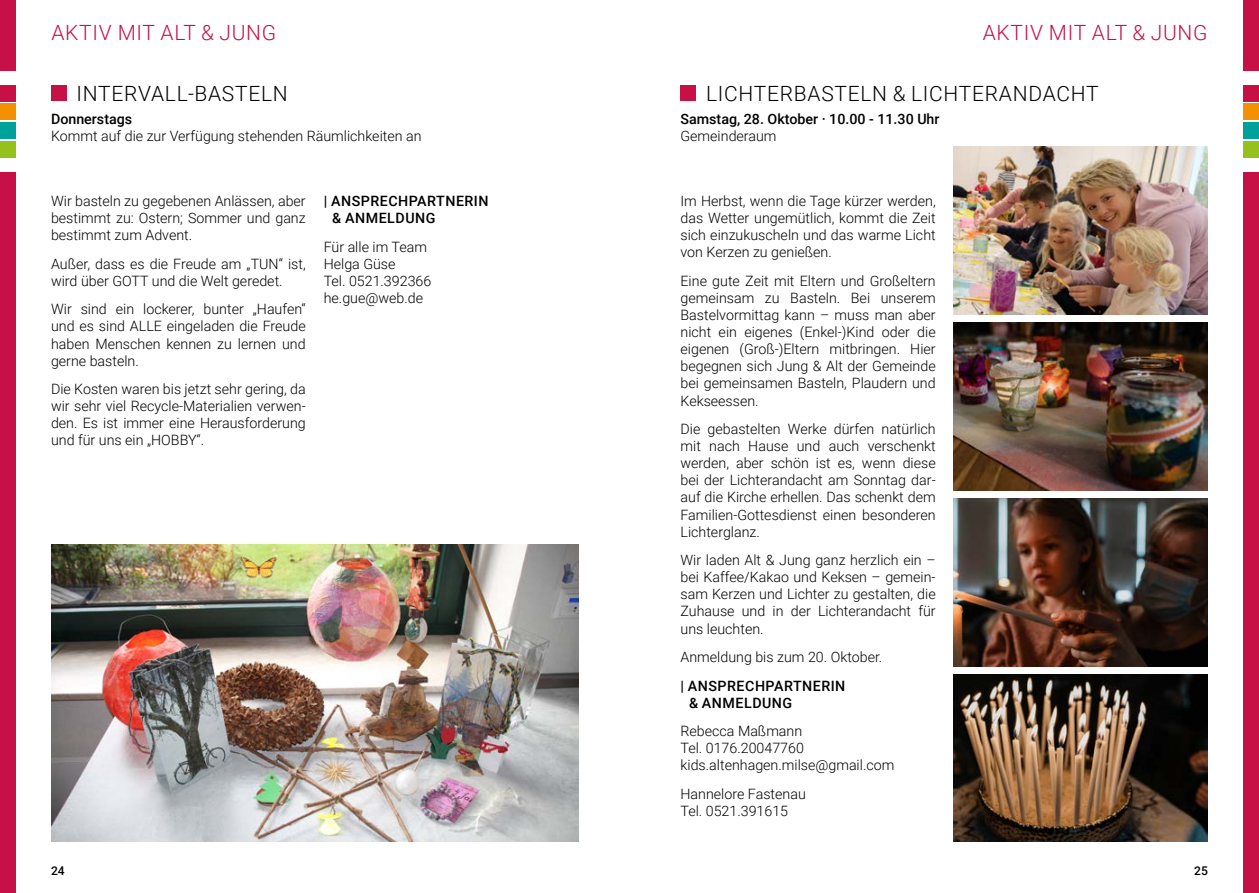
<style>
.page{position:relative;width:1259px;height:893px;background:#fff}
.page>*{position:absolute;margin:0;border:0;box-sizing:border-box;transform-origin:0 0}
.t1{font:300 21px "Roboto";letter-spacing:.035em;color:#000}
.t2{font:300 21px "Roboto";letter-spacing:.035em;color:#c61046}
.t3{font:300 14.25px/17.1px "Roboto";color:#000;text-align:justify}
.t4{font:500 14.25px/17.1px "Roboto";letter-spacing:.035em;color:#000}
.t5{font:500 14.25px "Roboto";color:#000}
.t6{font:500 12px "Roboto";color:#000}
</style>
<div class="page">
<div style="left:0;top:172px;width:16px;height:721px;background:#c61046"></div>
<div style="left:0;top:0;width:16px;height:70px;background:#c61046"></div>
<div style="left:0;top:85px;width:16px;height:17px;background:#c61046"></div>
<div style="left:0;top:104px;width:16px;height:16px;background:#f39100"></div>
<div style="left:0;top:122px;width:16px;height:17px;background:#00a19a"></div>
<div style="left:0;top:141px;width:16px;height:16px;background:#94c11a"></div>
<div style="left:1243px;top:172px;width:16px;height:721px;background:#c61046"></div>
<div style="left:1243px;top:0;width:16px;height:70px;background:#c61046"></div>
<div style="left:1243px;top:85px;width:16px;height:17px;background:#c61046"></div>
<div style="left:1243px;top:104px;width:16px;height:16px;background:#f39100"></div>
<div style="left:1243px;top:122px;width:16px;height:17px;background:#00a19a"></div>
<div style="left:1243px;top:141px;width:16px;height:16px;background:#94c11a"></div>
<img style="left:51px;top:544px;width:527px;height:298px">
<div style="left:680px;top:85px;width:16px;height:16px;background:#c61046"></div>
<div style="left:51px;top:85px;width:16px;height:16px;background:#c61046"></div>
<img style="left:953px;top:147px;width:254px;height:168px">
<img style="left:953px;top:498px;width:254px;height:168px">
<img style="left:953px;top:322px;width:254px;height:168px">
<img style="left:953px;top:674px;width:254px;height:168px">
<h1 class="t2" style="left:51px;top:18px;width:226px">AKTIV MIT ALT &amp; JUNG</h1>
<h1 class="t2" style="left:982px;top:18px;width:226px">AKTIV MIT ALT &amp; JUNG</h1>
<h1 class="t1" style="left:77px;top:79px;width:213px">INTERVALL-BASTELN</h1>
<h1 class="t1" style="left:706px;top:79px;width:394px">LICHTERBASTELN &amp; LICHTERANDACHT</h1>
<p class="t5" style="left:51px;top:109px;width:83px">Donnerstags</p>
<p class="t3" style="left:51px;top:127px;width:372px">Kommt auf die zur Verfügung stehenden Räumlichkeiten an</p>
<p class="t5" style="left:680px;top:109px;width:260px">Samstag, 28. Oktober · 10.00 - 11.30 Uhr</p>
<p class="t3" style="left:680px;top:127px;width:97px">Gemeinderaum</p>
<p class="t3" style="left:51px;top:192px;width:256px">Wir basteln zu gegebenen Anlässen, aber bestimmt zu: Ostern; Sommer und ganz bestimmt zum Advent.</p>
<p class="t3" style="left:51px;top:255px;width:256px">Außer, dass es die Freude am „TUN“ ist, wird über GOTT und die Welt geredet.</p>
<p class="t3" style="left:51px;top:300px;width:256px">Wir sind ein lockerer, bunter „Haufen“ und es sind ALLE eingeladen die Freude haben Menschen kennen zu lernen und gerne basteln.</p>
<p class="t3" style="left:51px;top:380px;width:256px">Die Kosten waren bis jetzt sehr gering, da wir sehr viel Recycle-Materialien verwen&shy;den. Es ist immer eine Herausforderung und für uns ein „HOBBY“.</p>
<p class="t4" style="left:332px;top:192px;width:158px;text-indent:-9px">| ANSPRECHPARTNERIN &amp; ANMELDUNG</p>
<p class="t3" style="left:324px;top:237px;width:109px;text-align:left">Für alle im Team<br>Helga Güse<br>Tel. 0521.392366 he.gue@web.de</p>
<p class="t3" style="left:680px;top:192px;width:257px">Im Herbst, wenn die Tage kürzer werden, das Wetter ungemütlich, kommt die Zeit sich einzukuscheln und das warme Licht von Kerzen zu genießen.</p>
<p class="t3" style="left:680px;top:272px;width:257px">Eine gute Zeit mit Eltern und Großeltern gemeinsam zu Basteln. Bei unserem Bastelvormittag kann – muss man aber nicht ein eigenes (Enkel-)Kind oder die eigenen (Groß-)Eltern mitbringen. Hier begegnen sich Jung &amp; Alt der Gemeinde bei gemeinsamen Basteln, Plaudern und Kekseessen.</p>
<p class="t3" style="left:680px;top:420px;width:257px">Die gebastelten Werke dürfen natürlich mit nach Hause und auch verschenkt werden, aber schön ist es, wenn diese bei der Lichterandacht am Sonntag dar&shy;auf die Kirche erhellen. Das schenkt dem Familien-Gottesdienst einen besonderen Lichterglanz.</p>
<p class="t3" style="left:680px;top:551px;width:257px">Wir laden Alt &amp; Jung ganz herzlich ein – bei Kaffee/Kakao und Keksen – gemein&shy;sam Kerzen und Lichter zu gestalten, die Zuhause und in der Lichterandacht für uns leuchten.</p>
<p class="t3" style="left:680px;top:648px;width:203px">Anmeldung bis zum 20. Oktober.</p>
<p class="t4" style="left:689px;top:676px;width:158px;text-indent:-9px">| ANSPRECHPARTNERIN &amp; ANMELDUNG</p>
<p class="t3" style="left:680px;top:722px;width:215px;text-align:left">Rebecca Maßmann<br>Tel. 0176.20047760 kids.altenhagen.milse@gmail.com</p>
<p class="t3" style="left:680px;top:785px;width:127px">Hannelore Fastenau<br>Tel. 0521.391615</p>
<p class="t6" style="left:51px;top:863px;width:15px">24</p>
<p class="t6" style="left:1194px;top:863px;width:15px">25</p>
</div>
